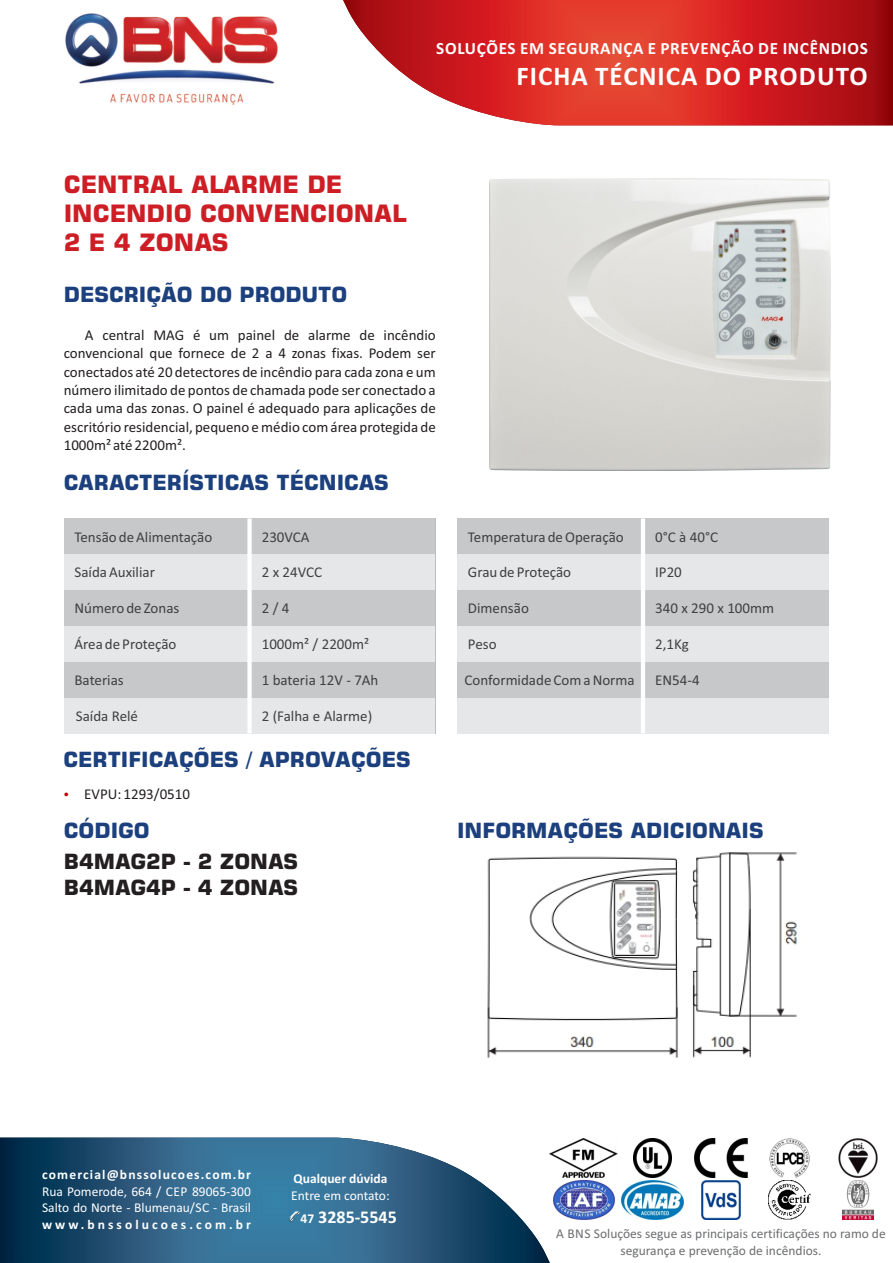
<style>
.page{position:relative;width:893px;height:1263px;background:#fff}
.page>*{position:absolute;margin:0;border:0;box-sizing:border-box;transform-origin:0 0}
.t1{font:700 27px "Calibri";letter-spacing:.04em;color:#fff}
.t2{font:700 24px/29px "Square 721 BT";color:#ce1e25}
.t3{font:700 21px "Square 721 BT";color:#1c407d}
.t4{font:700 21px/25.3px "Square 721 BT";color:#231f20}
.t5{font:700 18px "Calibri";color:#fff}
.t6{font:700 17.25px "Calibri";letter-spacing:.04em;color:#fff}
.t7{font:15px/18.3px "Calibri";color:#231f20;text-align:justify}
.t8{font:15px "Calibri";color:#404041}
.t9{font:13.5px/16.5px "Calibri";color:#6d6e70;text-align:center}
.t10{font:13.5px/16.5px "Calibri";color:#fff}
.t11{font:700 13.5px "Calibri";letter-spacing:.085em;color:#fff}
.t12{font:700 13.5px "Calibri";letter-spacing:.225em;color:#fff}
.t13{font:700 13.5px "Calibri";color:#fff}
.s1{font-size:13.5px}
</style>
<div class="page">
<div style="left:64px;top:518px;width:186px;height:36px;background:#c6c8ca"></div>
<div style="left:250px;top:518px;width:185px;height:36px;background:#c6c8ca"></div>
<div style="left:64px;top:554px;width:186px;height:36px;background:#e6e7e8"></div>
<div style="left:250px;top:554px;width:185px;height:36px;background:#e6e7e8"></div>
<div style="left:64px;top:590px;width:186px;height:36px;background:#c6c8ca"></div>
<div style="left:250px;top:590px;width:185px;height:36px;background:#c6c8ca"></div>
<div style="left:64px;top:626px;width:186px;height:36px;background:#e6e7e8"></div>
<div style="left:250px;top:626px;width:185px;height:36px;background:#e6e7e8"></div>
<div style="left:64px;top:662px;width:186px;height:36px;background:#c6c8ca"></div>
<div style="left:250px;top:662px;width:185px;height:36px;background:#c6c8ca"></div>
<div style="left:64px;top:698px;width:186px;height:35px;background:#e6e7e8"></div>
<div style="left:250px;top:698px;width:185px;height:35px;background:#e6e7e8"></div>
<div style="left:247px;top:518px;width:5px;height:215px;background:#fff"></div>
<div style="left:457px;top:518px;width:186px;height:36px;background:#c6c8ca"></div>
<div style="left:643px;top:518px;width:186px;height:36px;background:#c6c8ca"></div>
<div style="left:457px;top:554px;width:186px;height:36px;background:#e6e7e8"></div>
<div style="left:643px;top:554px;width:186px;height:36px;background:#e6e7e8"></div>
<div style="left:457px;top:590px;width:186px;height:36px;background:#c6c8ca"></div>
<div style="left:643px;top:590px;width:186px;height:36px;background:#c6c8ca"></div>
<div style="left:457px;top:626px;width:186px;height:36px;background:#e6e7e8"></div>
<div style="left:643px;top:626px;width:186px;height:36px;background:#e6e7e8"></div>
<div style="left:457px;top:662px;width:186px;height:36px;background:#c6c8ca"></div>
<div style="left:643px;top:662px;width:186px;height:36px;background:#c6c8ca"></div>
<div style="left:457px;top:698px;width:186px;height:35px;background:#e6e7e8"></div>
<div style="left:643px;top:698px;width:186px;height:35px;background:#e6e7e8"></div>
<hr style="left:641px;top:518px;width:4px;height:215px;background:#fff">
<svg style="left:0;top:1137px;width:550px;height:126px;background:#3f6e8d"></svg>
<img style="left:287px;top:1210px;width:14px;height:13px">
<img style="left:770px;top:1139px;width:39px;height:38px">
<img style="left:839px;top:1139px;width:38px;height:38px">
<img style="left:553px;top:1181px;width:62px;height:38px">
<img style="left:621px;top:1181px;width:62px;height:38px">
<img style="left:702px;top:1181px;width:38px;height:38px">
<img style="left:769px;top:1181px;width:41px;height:38px">
<img style="left:843px;top:1181px;width:31px;height:38px">
<img style="left:550px;top:1139px;width:68px;height:38px">
<img style="left:633px;top:1139px;width:38px;height:38px">
<img style="left:694px;top:1139px;width:54px;height:38px">
<svg style="left:343px;top:0;width:550px;height:125px;background:#d43b39"></svg>
<img style="left:65px;top:13px;width:213px;height:92px">
<img style="left:489px;top:179px;width:342px;height:291px">
<img style="left:487px;top:852px;width:311px;height:206px">
<p class="t6" style="left:436px;top:42px;width:433px">SOLUÇÕES EM SEGURANÇA E PREVENÇÃO DE INCÊNDIOS</p>
<h1 class="t1" style="left:516px;top:65px;width:353px">FICHA TÉCNICA DO PRODUTO</h1>
<h2 class="t2" style="left:64px;top:173px;width:345px">CENTRAL ALARME DE<br>INCENDIO CONVENCIONAL<br>2 E 4 ZONAS</h2>
<h3 class="t3" style="left:64px;top:286px;width:285px">DESCRIÇÃO DO PRODUTO</h3>
<p class="t7" style="left:64px;top:327px;width:374px;text-indent:21px">A central MAG é um painel de alarme de incêndio convencional que fornece de 2 a 4 zonas fixas. Podem ser conectados até 20 detectores de incêndio para cada zona e um número ilimitado de pontos de chamada pode ser conectado a cada uma das zonas. O painel é adequado para aplicações de escritório residencial, pequeno e médio com área protegida de 1000m² até 2200m².</p>
<h3 class="t3" style="left:64px;top:474px;width:326px">CARACTERÍSTICAS TÉCNICAS</h3>
<p class="t8" style="left:74px;top:530px;width:139px">Tensão de Alimentação</p>
<p class="t8" style="left:262px;top:530px;width:49px">230VCA</p>
<p class="t8" style="left:74px;top:566px;width:82px">Saída Auxiliar</p>
<p class="t8" style="left:262px;top:566px;width:62px">2 x 24VCC</p>
<p class="t8" style="left:74px;top:602px;width:106px">Número de Zonas</p>
<p class="t8" style="left:262px;top:602px;width:29px">2 / 4</p>
<p class="t8" style="left:74px;top:638px;width:104px">Área de Proteção</p>
<p class="t8" style="left:262px;top:638px;width:109px">1000m² / 2200m²</p>
<p class="t8" style="left:74px;top:674px;width:51px">Baterias</p>
<p class="t8" style="left:262px;top:674px;width:118px">1 bateria 12V - 7Ah</p>
<p class="t8" style="left:76px;top:709px;width:64px">Saída Relé</p>
<p class="t8" style="left:262px;top:709px;width:112px">2 (Falha e Alarme)</p>
<h3 class="t3" style="left:63px;top:751px;width:349px">CERTIFICAÇÕES / APROVAÇÕES</h3>
<p class="t7" style="left:84px;top:786px;width:107px">EVPU: 1293/0510</p>
<p class="t8" style="left:468px;top:530px;width:157px">Temperatura de Operação</p>
<p class="t8" style="left:655px;top:530px;width:64px">0°C à 40°C</p>
<p class="t8" style="left:468px;top:566px;width:105px">Grau de Proteção</p>
<p class="t8" style="left:655px;top:566px;width:28px">IP20</p>
<p class="t8" style="left:468px;top:602px;width:62px">Dimensão</p>
<p class="t8" style="left:655px;top:602px;width:120px">340 x 290 x 100mm</p>
<p class="t8" style="left:468px;top:638px;width:30px">Peso</p>
<p class="t8" style="left:655px;top:638px;width:35px">2,1Kg</p>
<p class="t8" style="left:465px;top:674px;width:172px">Conformidade Com a Norma</p>
<p class="t8" style="left:655px;top:674px;width:46px">EN54-4</p>
<h3 class="t3" style="left:64px;top:822px;width:88px">CÓDIGO</h3>
<h3 class="t3" style="left:457px;top:822px;width:308px">INFORMAÇÕES ADICIONAIS</h3>
<h3 class="t4" style="left:64px;top:851px;width:236px">B4MAG2P - 2 ZONAS<br>B4MAG4P - 4 ZONAS</h3>
<p class="t11" style="left:42px;top:1169px;width:210px">comercial@bnssolucoes.com.br</p>
<p class="t10" style="left:42px;top:1184px;width:210px">Rua Pomerode, 664 / CEP 89065-300<br>Salto do Norte - Blumenau/SC - Brasil</p>
<p class="t12" style="left:42px;top:1219px;width:210px">www.bnssolucoes.com.br</p>
<p class="t13" style="left:294px;top:1173px;width:95px">Qualquer dúvida</p>
<p class="t10" style="left:291px;top:1188px;width:100px">Entre em contato:</p>
<p class="t5" style="left:301px;top:1210px;width:98px"><span class="s1">47</span> 3285-5545</p>
<p class="t9" style="left:556px;top:1226px;width:331px">A BNS Soluções segue as principais certificações no ramo de segurança e prevenção de incêndios.</p>
</div>
